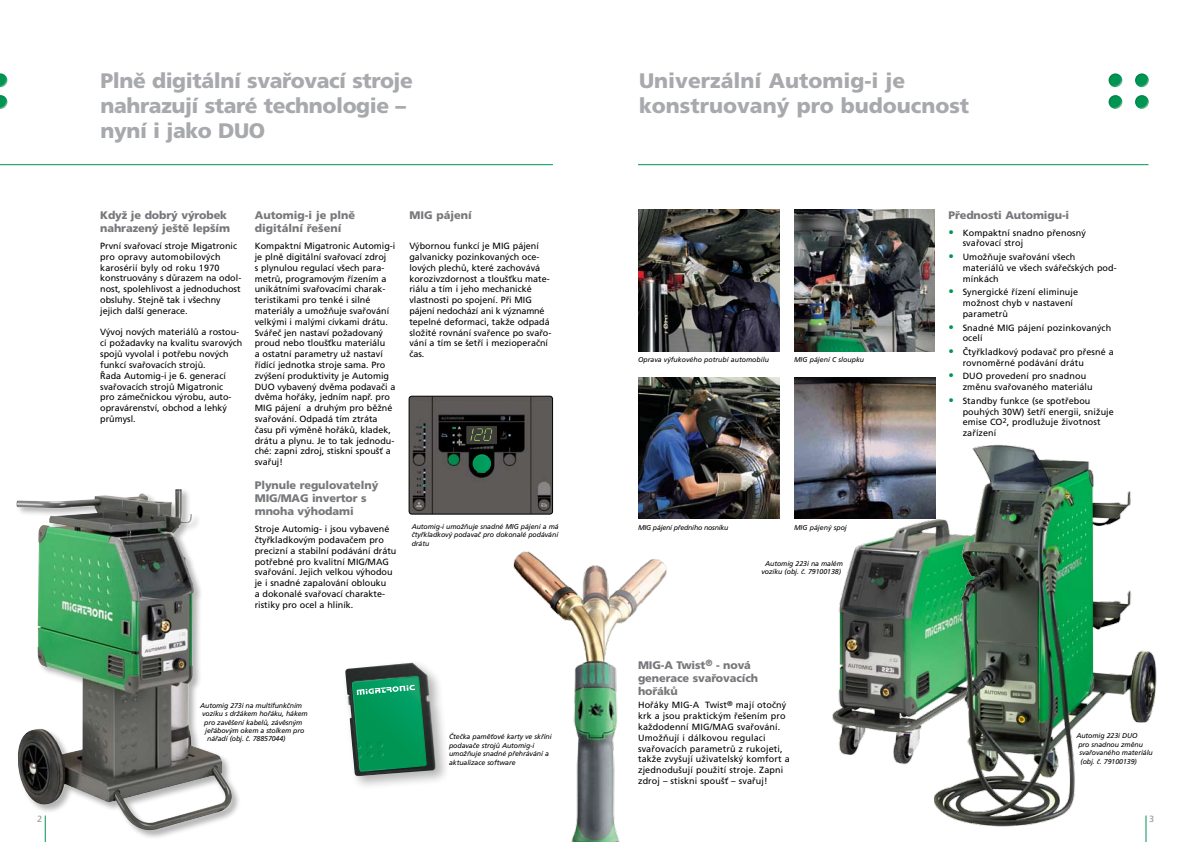
<style>
.page{position:relative;width:1191px;height:842px;background:#fff}
.page>*{position:absolute;margin:0;border:0;box-sizing:border-box;transform-origin:0 0}
.t1{font:900 21px/25.2px "Frutiger LT Pro";letter-spacing:-.02em;color:#a7a9ac}
.t2{font:900 21px/25.2px "Frutiger LT Pro";color:#a7a9ac}
.t3{font:900 11px/13px "Frutiger LT Pro";letter-spacing:-.01em;color:#77787b}
.t4{font:9px/10.8px "Frutiger LT Pro";color:#000}
.t5{font:9px "Frutiger LT Pro";color:#939598}
.t6{font:italic 7px/8.6px "Frutiger LT Pro";letter-spacing:-.01em;color:#000}
.t7{font:italic 7px "Frutiger LT Pro";letter-spacing:-.03em;color:#000}
.s1{font-size:11px;color:#009552}
</style>
<div class="page">
<svg style="left:1145px;top:826px;width:1px;height:16px"></svg>
<hr style="left:638px;top:164px;width:510px;height:1px;background:#009552">
<svg style="left:1108px;top:73px;width:14px;height:14px"></svg>
<svg style="left:1108px;top:95px;width:14px;height:14px"></svg>
<svg style="left:1135px;top:73px;width:13px;height:14px"></svg>
<svg style="left:1135px;top:95px;width:13px;height:14px"></svg>
<div style="left:1110px;top:75px;width:10px;height:11px;background:#009552;border-radius:50%"></div>
<div style="left:1136px;top:75px;width:11px;height:11px;background:#009552;border-radius:50%"></div>
<div style="left:1136px;top:97px;width:11px;height:10px;background:#009552;border-radius:50%"></div>
<div style="left:1110px;top:97px;width:10px;height:10px;background:#009552;border-radius:50%"></div>
<img style="left:638px;top:377px;width:141px;height:142px">
<img style="left:794px;top:377px;width:141px;height:142px">
<img style="left:794px;top:210px;width:140px;height:141px">
<hr style="left:0;top:164px;width:553px;height:1px;background:#009552">
<svg style="left:0;top:73px;width:7px;height:14px"></svg>
<svg style="left:0;top:95px;width:7px;height:14px"></svg>
<img style="left:638px;top:210px;width:141px;height:141px">
<img style="left:16px;top:489px;width:218px;height:344px">
<div style="left:341px;top:659px;width:109px;height:131px;background:#000;opacity:.3"></div>
<img style="left:345px;top:663px;width:92px;height:114px">
<svg style="left:352px;top:664px;width:74px;height:120px;background:#288d63"></svg>
<img style="left:409px;top:396px;width:142px;height:118px">
<div style="left:409px;top:396px;width:144px;height:118px;border:1px solid #000;border-radius:3px"></div>
<div style="left:473px;top:455px;width:17px;height:17px;background:#009a5c;border-radius:8px"></div>
<div style="left:472px;top:454px;width:19px;height:19px;border:2px solid #fff;border-radius:50%"></div>
<div style="left:467px;top:426px;width:29px;height:17px;background:#403c3c"></div>
<svg style="left:470px;top:428px;width:22px;height:13px"></svg>
<img style="left:828px;top:515px;width:106px;height:250px">
<img style="left:513px;top:551px;width:154px;height:291px">
<img style="left:934px;top:438px;width:223px;height:388px">
<p class="t5" style="left:37px;top:813px;width:7px">2</p>
<h1 class="t1" style="left:100px;top:68px;width:314px">Plně digitální svařovací stroje nahrazují staré technologie – nyní i jako DUO</h1>
<p class="t3" style="left:100px;top:209px;width:131px">Když je dobrý výrobek nahrazený ještě lepším</p>
<p class="t4" style="left:100px;top:241px;width:143px">První svařovací stroje Migatronic pro opravy automobilových karosérií byly od roku 1970 konstruovány s důrazem na odol&shy;nost, spolehlivost a jednoduchost obsluhy. Stejně tak i všechny jejich další generace.</p>
<p class="t4" style="left:100px;top:327px;width:144px">Vývoj nových materiálů a rostou&shy;cí požadavky na kvalitu svarových spojů vyvolal i potřebu nových funkcí svařovacích strojů.<br>Řada Automig-i je 6. generací svařovacích strojů Migatronic<br>pro zámečnickou výrobu, auto&shy;opravárenství, obchod a lehký průmysl.</p>
<p class="t3" style="left:255px;top:209px;width:102px">Automig-i je plně digitální řešení</p>
<p class="t4" style="left:255px;top:241px;width:142px">Kompaktní Migatronic Automig-i je plně digitální svařovací zdroj<br>s plynulou regulací všech para&shy;metrů, programovým řízením a unikátními svařovacími charak&shy;teristikami pro tenké i silné materiály a umožňuje svařování velkými i malými cívkami drátu.<br>Svářeč jen nastaví požadovaný proud nebo tloušťku materiálu<br>a ostatní parametry už nastaví řídící jednotka stroje sama. Pro zvýšení produktivity je Automig<br>DUO vybavený dvěma podavači a dvěma hořáky, jedním např. pro<br>MIG pájení a druhým pro běžné svařování. Odpadá tím ztráta času při výměně hořáků, kladek, drátu a plynu. Je to tak jednodu&shy;ché: zapni zdroj, stiskni spoušť a svařuj!</p>
<p class="t3" style="left:255px;top:479px;width:125px">Plynule regulovatelný<br>MIG/MAG invertor s mnoha výhodami</p>
<p class="t4" style="left:255px;top:524px;width:143px">Stroje Automig- i jsou vybavené čtyřkladkovým podavačem pro precizní a stabilní podávání drátu potřebné pro kvalitní MIG/MAG svařování. Jejich velkou výhodou je i snadné zapalování oblouku<br>a dokonalé svařovací charakte&shy;ristiky pro ocel a hliník.</p>
<p class="t3" style="left:409px;top:209px;width:64px">MIG pájení</p>
<p class="t4" style="left:409px;top:241px;width:144px">Výbornou funkcí je MIG pájení galvanicky pozinkovaných oce&shy;lových plechů, které zachovává korozivzdornost a tloušťku mate&shy;riálu a tím i jeho mechanické vlastnosti po spojení. Při MIG pájení nedochází ani k významné tepelné deformaci, takže odpadá složité rovnání svařence po svařo&shy;vání a tím se šetří i mezioperační čas.</p>
<p class="t6" style="left:412px;top:522px;width:148px;text-align:justify">Automig-i umožňuje snadné MIG pájení a má čtyřkladkový podavač pro dokonalé podávání drátu</p>
<p class="t6" style="left:200px;top:701px;width:103px">Automig 273i na multifunkčním</p>
<p class="t6" style="left:202px;top:709px;width:107px">vozíku s držákem hořáku, hákem</p>
<p class="t6" style="left:204px;top:718px;width:100px">pro zavěšení kabelů, závěsným</p>
<p class="t6" style="left:205px;top:726px;width:101px">jeřábovým okem a stolkem pro</p>
<p class="t6" style="left:207px;top:735px;width:80px">nářadí (obj. č. 78857044)</p>
<p class="t6" style="left:449px;top:732px;width:104px">Čtečka paměťové karty ve skříni podavače strojů Automig-i umožňuje snadné přehrávání a aktualizace software</p>
<h1 class="t2" style="left:639px;top:68px;width:332px">Univerzální Automig-i je konstruovaný pro budoucnost</h1>
<p class="t6" style="left:638px;top:355px;width:132px">Oprava výfukového potrubí automobilu</p>
<p class="t6" style="left:794px;top:356px;width:72px">MIG pájení C sloupku</p>
<p class="t7" style="left:638px;top:523px;width:92px">MIG pájení předního nosníku</p>
<p class="t6" style="left:794px;top:523px;width:54px">MIG pájený spoj</p>
<p class="t6" style="left:761px;top:559px;width:83px;text-align:center">Automig 223i na malém vozíku (obj. č. 79100138)</p>
<p class="t3" style="left:638px;top:658px;width:121px">MIG-A Twist<sup>®</sup> - nová generace svařovacích hořáků</p>
<p class="t4" style="left:638px;top:700px;width:153px">Hořáky MIG-A Twist<sup>®</sup> mají otočný krk a jsou praktickým řešením pro každodenní MIG/MAG svařování.<br>Umožňují i dálkovou regulaci svařovacích parametrů z rukojeti, takže zvyšují uživatelský komfort a zjednodušují použití stroje. Zapni zdroj – stiskni spoušť – svařuj!</p>
<p class="t3" style="left:948px;top:208px;width:122px">Přednosti Automigu-i</p>
<p class="t4" style="left:962px;top:227px;width:125px;text-indent:-14px"><span class="s1">•</span> Kompaktní snadno přenosný svařovací stroj</p>
<p class="t4" style="left:962px;top:252px;width:156px;text-indent:-14px"><span class="s1">•</span> Umožňuje svařování všech materiálů ve všech svářečských pod&shy;mínkách</p>
<p class="t4" style="left:962px;top:287px;width:117px;text-indent:-14px"><span class="s1">•</span> Synergické řízení eliminuje možnost chyb v nastavení parametrů</p>
<p class="t4" style="left:962px;top:322px;width:150px;text-indent:-14px"><span class="s1">•</span> Snadné MIG pájení pozinkovaných ocelí</p>
<p class="t4" style="left:962px;top:346px;width:152px;text-indent:-14px"><span class="s1">•</span> Čtyřkladkový podavač pro přesné a rovnoměrné podávání drátu</p>
<p class="t4" style="left:962px;top:371px;width:131px;text-indent:-14px"><span class="s1">•</span> DUO provedení pro snadnou změnu svařovaného materiálu</p>
<p class="t4" style="left:962px;top:395px;width:153px;text-indent:-14px"><span class="s1">•</span> Standby funkce (se spotřebou pouhých 30W) šetří energii, snižuje emise CO<sup>2</sup>, prodlužuje životnost zařízení</p>
<p class="t6" style="left:1076px;top:732px;width:78px">Automig 223i DUO<br>pro snadnou změnu svařovaného materiálu (obj. č. 79100139)</p>
<p class="t5" style="left:1149px;top:813px;width:7px">3</p>
</div>
